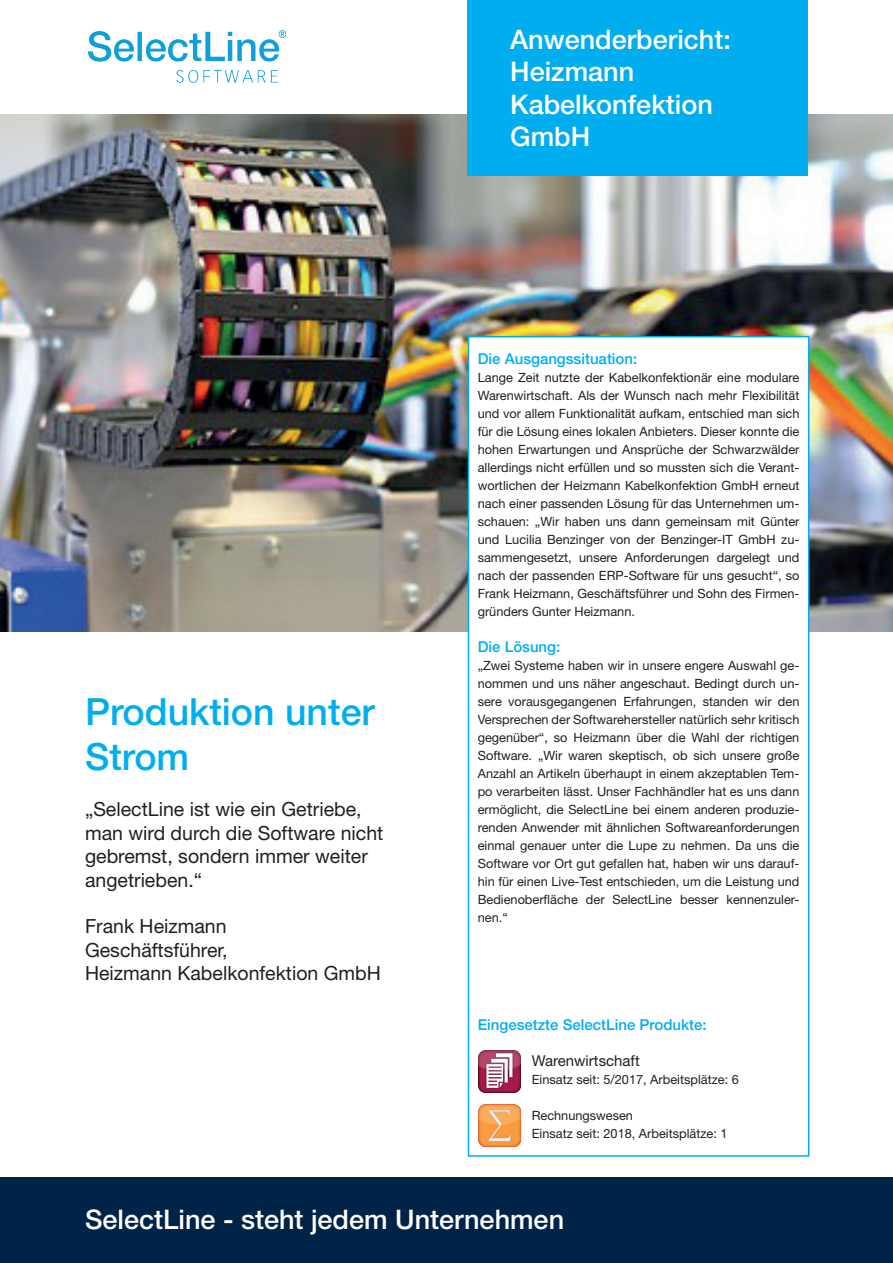
<style>
.page{position:relative;width:893px;height:1263px;background:#fff}
.page>*{position:absolute;margin:0;border:0;box-sizing:border-box;transform-origin:0 0}
.t1{font:500 37.5px/45px "Helvetica Neue LT Pro";color:#00aeef}
.t2{font:500 27px/32.4px "Helvetica Neue LT Pro";color:#fff}
.t3{font:19.5px/23.4px "Helvetica Neue LT Pro";color:#231f20}
.t4{font:500 15px "Helvetica Neue LT Pro";color:#00aeef}
.t5{font:15px "Helvetica Neue LT Pro";color:#231f20}
.t6{font:12.75px/18px "Helvetica Neue LT Pro";color:#231f20;text-align:justify}
</style>
<div class="page">
<img style="left:0;top:115px;width:893px;height:516px">
<div style="left:0;top:1178px;width:893px;height:85px;background:#002447"></div>
<div style="left:468px;top:0;width:340px;height:176px;background:#00aeef"></div>
<img style="left:88px;top:30px;width:199px;height:53px">
<div style="left:468px;top:337px;width:341px;height:819px;background:#fff"></div>
<div style="left:468px;top:336px;width:341px;height:821px;border:2px solid #00aeef"></div>
<img style="left:478px;top:1104px;width:43px;height:43px">
<img style="left:478px;top:1050px;width:43px;height:43px">
<h1 class="t1" style="left:85px;top:688px;width:291px">Produktion unter<br>Strom</h1>
<h3 class="t3" style="left:85px;top:797px;width:300px">„SelectLine ist wie ein Getriebe, man wird durch die Software nicht gebremst, sondern immer weiter angetrieben.“</h3>
<h3 class="t3" style="left:85px;top:914px;width:297px">Frank Heizmann<br>Geschäftsführer,<br>Heizmann Kabelkonfektion GmbH</h3>
<h2 class="t2" style="left:510px;top:23px;width:222px">Anwenderbericht:<br>Heizmann<br>Kabelkonfektion<br>GmbH</h2>
<p class="t4" style="left:478px;top:350px;width:161px">Die Ausgangssituation:</p>
<p class="t6" style="left:478px;top:368px;width:323px">Lange Zeit nutzte der Kabelkonfektionär eine modulare Warenwirtschaft. Als der Wunsch nach mehr Flexibilität und vor allem Funktionalität aufkam, entschied man sich für die Lösung eines lokalen Anbieters. Dieser konnte die hohen Erwartungen und Ansprüche der Schwarzwälder allerdings nicht erfüllen und so mussten sich die Verant&shy;wortlichen der Heizmann Kabelkonfektion GmbH erneut nach einer passenden Lösung für das Unternehmen um&shy;schauen: „Wir haben uns dann gemeinsam mit Günter und Lucilia Benzinger von der Benzinger-IT GmbH zu&shy;sammengesetzt, unsere Anforderungen dargelegt und nach der passenden ERP-Software für uns gesucht“, so Frank Heizmann, Geschäftsführer und Sohn des Firmen&shy;gründers Gunter Heizmann.</p>
<p class="t4" style="left:478px;top:638px;width:84px">Die Lösung:</p>
<p class="t6" style="left:478px;top:656px;width:323px">„Zwei Systeme haben wir in unsere engere Auswahl ge&shy;nommen und uns näher angeschaut. Bedingt durch un&shy;sere vorausgegangenen Erfahrungen, standen wir den Versprechen der Softwarehersteller natürlich sehr kritisch gegenüber“, so Heizmann über die Wahl der richtigen Software. „Wir waren skeptisch, ob sich unsere große Anzahl an Artikeln überhaupt in einem akzeptablen Tem&shy;po verarbeiten lässt. Unser Fachhändler hat es uns dann ermöglicht, die SelectLine bei einem anderen produzie&shy;renden Anwender mit ähnlichen Softwareanforderungen einmal genauer unter die Lupe zu nehmen. Da uns die Software vor Ort gut gefallen hat, haben wir uns darauf&shy;hin für einen Live-Test entschieden, um die Leistung und Bedienoberfläche der SelectLine besser kennenzuler&shy;nen.“</p>
<p class="t4" style="left:478px;top:1016px;width:230px">Eingesetzte SelectLine Produkte:</p>
<p class="t5" style="left:532px;top:1051px;width:110px">Warenwirtschaft</p>
<p class="t6" style="left:532px;top:1070px;width:209px">Einsatz seit: 5/2017, Arbeitsplätze: 6</p>
<p class="t6" style="left:532px;top:1106px;width:197px">Rechnungswesen<br>Einsatz seit: 2018, Arbeitsplätze: 1</p>
<h2 class="t2" style="left:85px;top:1203px;width:481px">SelectLine - steht jedem Unternehmen</h2>
</div>
